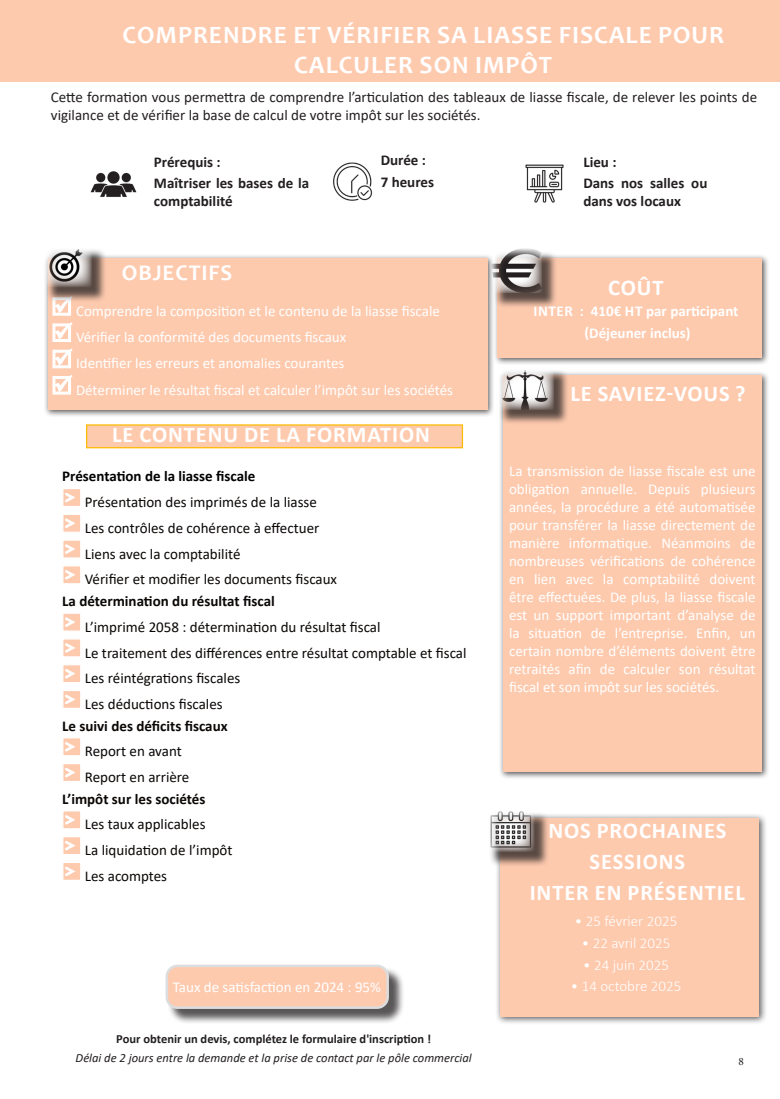
<style>
.page{position:relative;width:780px;height:1099px;background:#fff}
.page>*{position:absolute;margin:0;border:0;box-sizing:border-box;transform-origin:0 0}
.t1{font:700 25px "Candara";letter-spacing:.04em;color:#fff}
.Texte_courant_noir{font:700 22.5px "Calibri";letter-spacing:.04em;color:#fff}
.Texte_courant_noir-2{font:700 22.5px "Candara";letter-spacing:.04em;color:#fff}
.Texte_courant_noir-3{font:15px/18px "Calibri";color:#fff;text-align:justify}
.Texte_courant_noir-4{font:15px "Calibri";color:#0a0705}
.Texte_courant_noir-5{font:15px/18px "Calibri";color:#231f20}
.Texte_courant_noir-6{font:700 15px/18px "Calibri";color:#231f20}
.Texte_courant_noir-7{font:700 15px "Calibri";color:#0a0705}
.Texte_courant_noir-8{font:300 15px "Calibri";color:#fff}
.Texte_courant_noir-9{font:700 15px "Calibri";color:#fff}
.Texte_courant_noir-10{font:700 15px "Calibri";color:#000}
.Titre_inscrit_RNCP_-_Titre_Pro{font:15px "Calibri";color:#fff}
.Texte_courant_noir-11{font:italic 12.5px "Calibri";color:#231f20}
.Texte_courant_noir-12{font:700 12.5px "Calibri";color:#231f20}
.t2{font:11.25px "Minion Pro";color:#231f20}
</style>
<div class="page">
<div style="left:0;top:1px;width:780px;height:81px;background:#fecaae"></div>
<div style="left:495px;top:812px;width:272px;height:212px;background:#231f20;opacity:.75"></div>
<div style="left:500px;top:818px;width:258px;height:198px;background:#fecaae"></div>
<div style="left:43px;top:253px;width:452px;height:164px;background:#231f20;opacity:.75"></div>
<div style="left:48px;top:258px;width:439px;height:151px;background:#fecaae"></div>
<svg style="left:52px;top:303px;width:21px;height:39px"></svg>
<svg style="left:52px;top:348px;width:21px;height:47px"></svg>
<div style="left:489px;top:811px;width:61px;height:56px;background:#231f20;opacity:.75"></div>
<img style="left:489px;top:811px;width:45px;height:40px">
<div style="left:87px;top:425px;width:375px;height:22px;background:#fecaae"></div>
<div style="left:86px;top:424px;width:377px;height:24px;border:1px solid #fb0"></div>
<div style="left:62px;top:488px;width:19px;height:19px;background:#fecaae;border:1px solid #fff"></div>
<svg style="left:63px;top:490px;width:12px;height:14px"></svg>
<div style="left:62px;top:513px;width:19px;height:20px;background:#fecaae;border:1px solid #fff"></div>
<svg style="left:63px;top:516px;width:12px;height:14px"></svg>
<div style="left:62px;top:539px;width:19px;height:19px;background:#fecaae;border:1px solid #fff"></div>
<svg style="left:63px;top:542px;width:12px;height:14px"></svg>
<div style="left:62px;top:565px;width:19px;height:19px;background:#fecaae;border:1px solid #fff"></div>
<svg style="left:63px;top:568px;width:12px;height:14px"></svg>
<div style="left:62px;top:612px;width:19px;height:19px;background:#fecaae;border:1px solid #fff"></div>
<svg style="left:63px;top:615px;width:12px;height:14px"></svg>
<div style="left:62px;top:638px;width:19px;height:19px;background:#fecaae;border:1px solid #fff"></div>
<svg style="left:63px;top:641px;width:12px;height:14px"></svg>
<div style="left:62px;top:664px;width:19px;height:19px;background:#fecaae;border:1px solid #fff"></div>
<svg style="left:63px;top:666px;width:12px;height:14px"></svg>
<div style="left:62px;top:689px;width:19px;height:20px;background:#fecaae;border:1px solid #fff"></div>
<svg style="left:63px;top:692px;width:12px;height:14px"></svg>
<div style="left:62px;top:737px;width:19px;height:19px;background:#fecaae;border:1px solid #fff"></div>
<svg style="left:63px;top:739px;width:12px;height:14px"></svg>
<div style="left:62px;top:763px;width:19px;height:19px;background:#fecaae;border:1px solid #fff"></div>
<svg style="left:63px;top:765px;width:12px;height:14px"></svg>
<div style="left:62px;top:810px;width:19px;height:19px;background:#fecaae;border:1px solid #fff"></div>
<svg style="left:63px;top:812px;width:12px;height:14px"></svg>
<div style="left:62px;top:836px;width:19px;height:19px;background:#fecaae;border:1px solid #fff"></div>
<svg style="left:63px;top:838px;width:12px;height:14px"></svg>
<div style="left:62px;top:861px;width:19px;height:20px;background:#fecaae;border:1px solid #fff"></div>
<svg style="left:63px;top:864px;width:12px;height:14px"></svg>
<div style="left:499px;top:371px;width:270px;height:408px;background:#231f20;opacity:.75"></div>
<div style="left:503px;top:375px;width:258px;height:396px;background:#fecaae"></div>
<img style="left:525px;top:164px;width:39px;height:39px">
<img style="left:333px;top:162px;width:40px;height:39px">
<img style="left:90px;top:171px;width:47px;height:26px">
<div style="left:499px;top:368px;width:70px;height:57px;background:#231f20;opacity:.75"></div>
<img style="left:499px;top:368px;width:54px;height:41px">
<div style="left:493px;top:253px;width:276px;height:112px;background:#231f20;opacity:.75"></div>
<div style="left:497px;top:258px;width:264px;height:100px;background:#fecaae"></div>
<div style="left:494px;top:251px;width:63px;height:57px;background:#231f20;opacity:.75"></div>
<img style="left:492px;top:249px;width:49px;height:44px">
<div style="left:46px;top:247px;width:61px;height:56px;background:#231f20;opacity:.75"></div>
<img style="left:44px;top:247px;width:47px;height:40px">
<div style="left:167px;top:966px;width:237px;height:58px;background:#231f20;opacity:.75"></div>
<div style="left:167px;top:965px;width:220px;height:42px;background:#fecaae;border-radius:11px"></div>
<div style="left:165px;top:964px;width:224px;height:44px;border:2px solid #dcdddf;border-radius:11px"></div>
<p class="t1" style="left:122px;top:19px;width:603px">COMPRENDRE ET VÉRIFIER SA LIASSE FISCALE POUR</p>
<p class="t1" style="left:294px;top:49px;width:259px">CALCULER SON IMPÔT</p>
<p class="Texte_courant_noir-5" style="left:51px;top:87px;width:707px">Cette formation vous permettra de comprendre l’articulation des tableaux de liasse fiscale, de relever les points de vigilance et de vérifier la base de calcul de votre impôt sur les sociétés.</p>
<p class="Texte_courant_noir-6" style="left:154px;top:153px;width:68px">Prérequis :</p>
<p class="Texte_courant_noir-6" style="left:154px;top:174px;width:157px">Maîtriser les bases de la comptabilité</p>
<p class="Texte_courant_noir-6" style="left:380px;top:151px;width:47px">Durée :</p>
<p class="Texte_courant_noir-6" style="left:380px;top:172px;width:55px">7 heures</p>
<p class="Texte_courant_noir-6" style="left:583px;top:153px;width:35px">Lieu :</p>
<p class="Texte_courant_noir-6" style="left:583px;top:174px;width:126px">Dans nos salles ou dans vos locaux</p>
<p class="Texte_courant_noir-2" style="left:122px;top:259px;width:112px">OBJECTIFS</p>
<p class="Texte_courant_noir-3" style="left:76px;top:301px;width:365px">Comprendre la composition et le contenu de la liasse fiscale</p>
<p class="Texte_courant_noir-3" style="left:76px;top:327px;width:272px">Vérifier la conformité des documents fiscaux</p>
<p class="Texte_courant_noir-3" style="left:76px;top:354px;width:270px">Identifier les erreurs et anomalies courantes</p>
<p class="Texte_courant_noir-3" style="left:76px;top:380px;width:378px">Déterminer le résultat fiscal et calculer l’impôt sur les sociétés</p>
<p class="Texte_courant_noir" style="left:112px;top:419px;width:319px">LE CONTENU DE LA FORMATION</p>
<p class="Texte_courant_noir-10" style="left:62px;top:466px;width:195px">Présentation de la liasse fiscale</p>
<p class="Texte_courant_noir-4" style="left:85px;top:491px;width:234px">Présentation des imprimés de la liasse</p>
<p class="Texte_courant_noir-4" style="left:85px;top:517px;width:236px">Les contrôles de cohérence à effectuer</p>
<p class="Texte_courant_noir-4" style="left:85px;top:543px;width:157px">Liens avec la comptabilité</p>
<p class="Texte_courant_noir-4" style="left:85px;top:569px;width:254px">Vérifier et modifier les documents fiscaux</p>
<p class="Texte_courant_noir-7" style="left:62px;top:590px;width:214px">La détermination du résultat fiscal</p>
<p class="Texte_courant_noir-4" style="left:85px;top:616px;width:297px">L’imprimé 2058 : détermination du résultat fiscal</p>
<p class="Texte_courant_noir-4" style="left:85px;top:642px;width:383px">Le traitement des différences entre résultat comptable et fiscal</p>
<p class="Texte_courant_noir-4" style="left:85px;top:668px;width:157px">Les réintégrations fiscales</p>
<p class="Texte_courant_noir-4" style="left:85px;top:693px;width:139px">Les déductions fiscales</p>
<p class="Texte_courant_noir-7" style="left:62px;top:715px;width:167px">Le suivi des déficits fiscaux</p>
<p class="Texte_courant_noir-4" style="left:85px;top:741px;width:98px">Report en avant</p>
<p class="Texte_courant_noir-4" style="left:85px;top:766px;width:106px">Report en arrière</p>
<p class="Texte_courant_noir-7" style="left:62px;top:788px;width:145px">L’impôt sur les sociétés</p>
<p class="Texte_courant_noir-4" style="left:85px;top:814px;width:122px">Les taux applicables</p>
<p class="Texte_courant_noir-4" style="left:85px;top:839px;width:149px">La liquidation de l’impôt</p>
<p class="Texte_courant_noir-4" style="left:85px;top:865px;width:84px">Les acomptes</p>
<p class="Titre_inscrit_RNCP_-_Titre_Pro" style="left:173px;top:977px;width:210px">Taux de satisfaction en 2024 : 95%</p>
<p class="Texte_courant_noir-12" style="left:116px;top:1030px;width:316px">Pour obtenir un devis, complétez le formulaire d'inscription !</p>
<p class="Texte_courant_noir-11" style="left:76px;top:1048px;width:397px">Délai de 2 jours entre la demande et la prise de contact par le pôle commercial</p>
<p class="Texte_courant_noir" style="left:608px;top:271px;width:57px">COÛT</p>
<p class="Texte_courant_noir-9" style="left:533px;top:301px;width:206px">INTER : 410€ HT par participant</p>
<p class="Texte_courant_noir-9" style="left:584px;top:322px;width:107px">(Déjeuner inclus)</p>
<p class="Texte_courant_noir" style="left:570px;top:377px;width:177px">LE SAVIEZ-VOUS ?</p>
<p class="Texte_courant_noir-3" style="left:509px;top:461px;width:248px">La transmission de liasse fiscale est une obligation annuelle. Depuis plusieurs années, la procédure a été automatisée pour transférer la liasse directement de manière informatique. Néanmoins de nombreuses vérifications de cohérence en lien avec la comptabilité doivent être effectuées. De plus, la liasse fiscale est un support important d’analyse de la situation de l’entreprise. Enfin, un certain nombre d’éléments doivent être retraités afin de calculer son résultat fiscal et son impôt sur les sociétés.</p>
<p class="Texte_courant_noir" style="left:548px;top:815px;width:179px">NOS PROCHAINES</p>
<p class="Texte_courant_noir" style="left:589px;top:845px;width:97px">SESSIONS</p>
<p class="Texte_courant_noir" style="left:529px;top:876px;width:217px">INTER EN PRÉSENTIEL</p>
<p class="Texte_courant_noir-8" style="left:575px;top:912px;width:104px">• 25 février 2025</p>
<p class="Texte_courant_noir-8" style="left:582px;top:933px;width:90px">• 22 avril 2025</p>
<p class="Texte_courant_noir-8" style="left:583px;top:955px;width:87px">• 24 juin 2025</p>
<p class="Texte_courant_noir-8" style="left:571px;top:976px;width:112px">• 14 octobre 2025</p>
<p class="t2" style="left:738px;top:1053px;width:7px">8</p>
</div>
